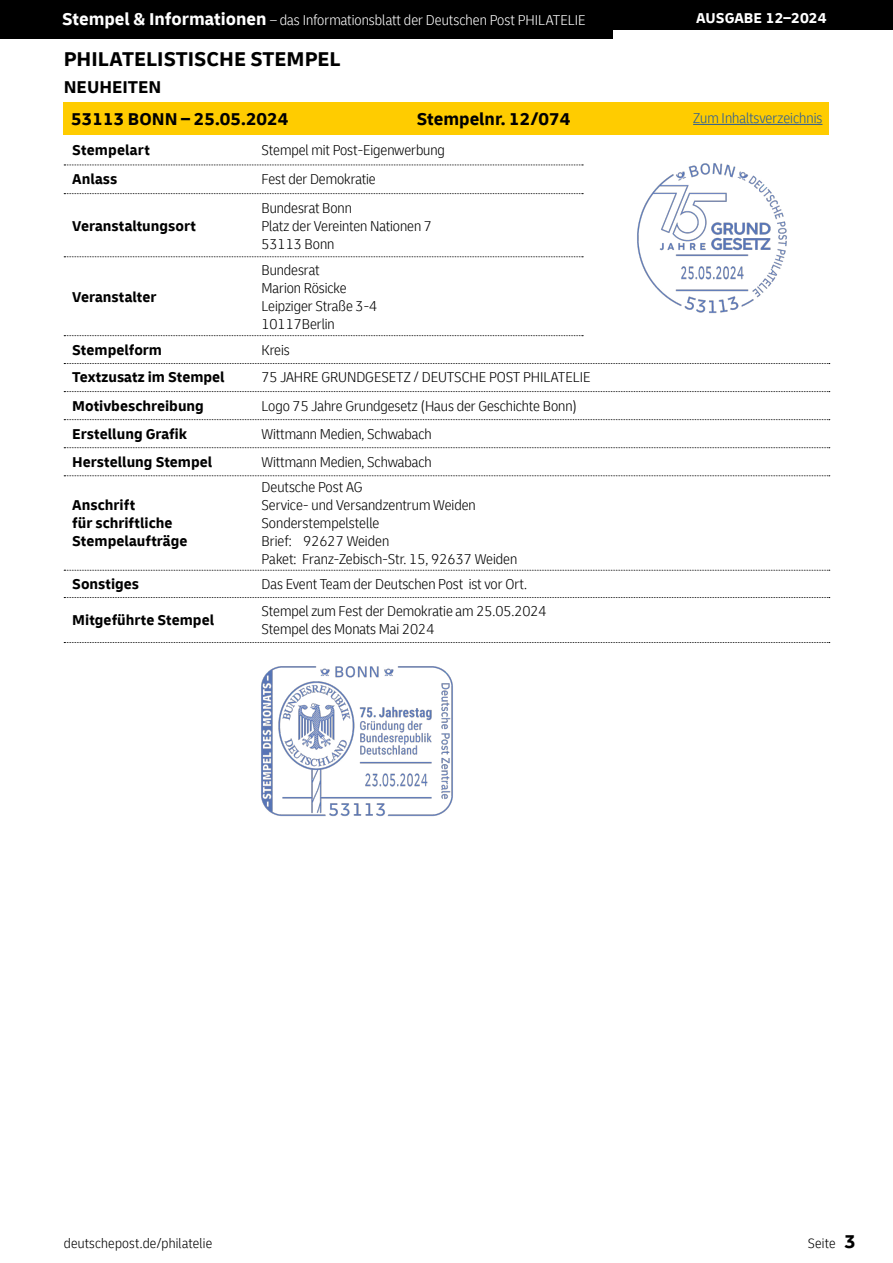
<style>
.page{position:relative;width:893px;height:1263px;background:#fff}
.page>*{position:absolute;margin:0;border:0;box-sizing:border-box;transform-origin:0 0}
.t1{font:700 21px "Delivery";color:#000}
.t2{font:700 18px/32px "Delivery";color:#000}
.t3{font:300 condensed 15px/18px "Delivery";letter-spacing:-.005em;color:#000}
.t4{font:700 15px/28px "Delivery";color:#000}
.t5{font:300 condensed 15px "Delivery";color:#fff}
.t6{font:300 condensed 15px "Delivery";color:#275b9b}
.t7{font:700 15px "Delivery";color:#fff}
.t8{font:300 condensed 14.25px "Delivery";letter-spacing:.015em;color:#000}
.s1{font-weight:700;font-stretch:normal;font-size:18px}
.s2{font-weight:700;font-stretch:normal;font-size:19.5px}
</style>
<div class="page">
<div style="left:0;top:0;width:893px;height:30px;background:#000"></div>
<div style="left:0;top:0;width:612px;height:38px;background:#000"></div>
<div style="left:64px;top:102px;width:765px;height:32px;background:#fc0"></div>
<svg style="left:64px;top:165px;width:519px;height:1px"></svg>
<svg style="left:64px;top:193px;width:519px;height:1px"></svg>
<svg style="left:64px;top:256px;width:519px;height:1px"></svg>
<svg style="left:64px;top:335px;width:519px;height:1px"></svg>
<svg style="left:64px;top:363px;width:766px;height:1px"></svg>
<svg style="left:64px;top:391px;width:766px;height:1px"></svg>
<svg style="left:64px;top:419px;width:766px;height:1px"></svg>
<svg style="left:64px;top:447px;width:766px;height:1px"></svg>
<svg style="left:64px;top:475px;width:766px;height:1px"></svg>
<svg style="left:64px;top:570px;width:766px;height:1px"></svg>
<img style="left:637px;top:163px;width:150px;height:151px">
<svg style="left:64px;top:597px;width:766px;height:1px"></svg>
<img style="left:261px;top:666px;width:192px;height:151px">
<svg style="left:64px;top:642px;width:766px;height:1px"></svg>
<hr style="left:693px;top:124px;width:129px;height:1px;background:#275b9b">
<p class="t5" style="left:62px;top:12px;width:525px"><span class="s1">Stempel &amp; Informationen</span> – das Informationsblatt der Deutschen Post PHILATELIE</p>
<p class="t7" style="left:696px;top:9px;width:132px">AUSGABE 12–2024</p>
<h1 class="t1" style="left:64px;top:46px;width:278px">PHILATELISTISCHE STEMPEL</h1>
<p class="t2" style="left:71px;top:71px;width:219px;text-indent:-7px">NEUHEITEN<br>53113 BONN – 25.05.2024</p>
<p class="t6" style="left:693px;top:109px;width:131px">Zum Inhaltsverzeichnis</p>
<p class="t2" style="left:417px;top:103px;width:155px">Stempelnr. 12/074</p>
<p class="t4" style="left:72px;top:136px;width:79px;line-height:29px">Stempelart<br>Anlass</p>
<p class="t4" style="left:72px;top:212px;width:125px">Veranstaltungsort</p>
<p class="t4" style="left:72px;top:283px;width:86px">Veranstalter</p>
<p class="t4" style="left:72px;top:336px;width:154px">Stempelform<br>Textzusatz im Stempel<br>Motivbeschreibung<br>Erstellung Grafik<br>Herstellung Stempel</p>
<p class="t4" style="left:72px;top:496px;width:117px;line-height:18px">Anschrift<br>für schriftliche<br>Stempelaufträge</p>
<p class="t3" style="left:261px;top:136px;width:185px;line-height:28.8px">Stempel mit Post-Eigenwerbung<br>Fest der Demokratie<br>Bundesrat Bonn</p>
<p class="t3" style="left:261px;top:217px;width:172px">Platz der Vereinten Nationen 7<br>53113 Bonn</p>
<p class="t3" style="left:261px;top:261px;width:117px">Bundesrat<br>Marion Rösicke<br>Leipziger Straße 3-4<br>10117Berlin</p>
<p class="t3" style="left:261px;top:336px;width:330px;line-height:28px">Kreis<br>75 JAHRE GRUNDGESETZ / DEUTSCHE POST PHILATELIE<br>Logo 75 Jahre Grundgesetz (Haus der Geschichte Bonn)<br>Wittmann Medien, Schwabach<br>Wittmann Medien, Schwabach</p>
<p class="t3" style="left:261px;top:478px;width:257px">Deutsche Post AG<br>Service- und Versandzentrum Weiden<br>Sonderstempelstelle<br>Brief: 92627 Weiden<br>Paket: Franz-Zebisch-Str. 15, 92637 Weiden</p>
<p class="t4" style="left:72px;top:570px;width:68px">Sonstiges</p>
<p class="t3" style="left:261px;top:575px;width:267px">Das Event Team der Deutschen Post ist vor Ort.</p>
<p class="t4" style="left:72px;top:606px;width:143px">Mitgeführte Stempel</p>
<p class="t3" style="left:261px;top:602px;width:287px">Stempel zum Fest der Demokratie am 25.05.2024<br>Stempel des Monats Mai 2024</p>
<p class="t8" style="left:64px;top:1235px;width:150px">deutschepost.de/philatelie</p>
<p class="t8" style="left:808px;top:1235px;width:50px">Seite <span class="s2">3</span></p>
</div>
